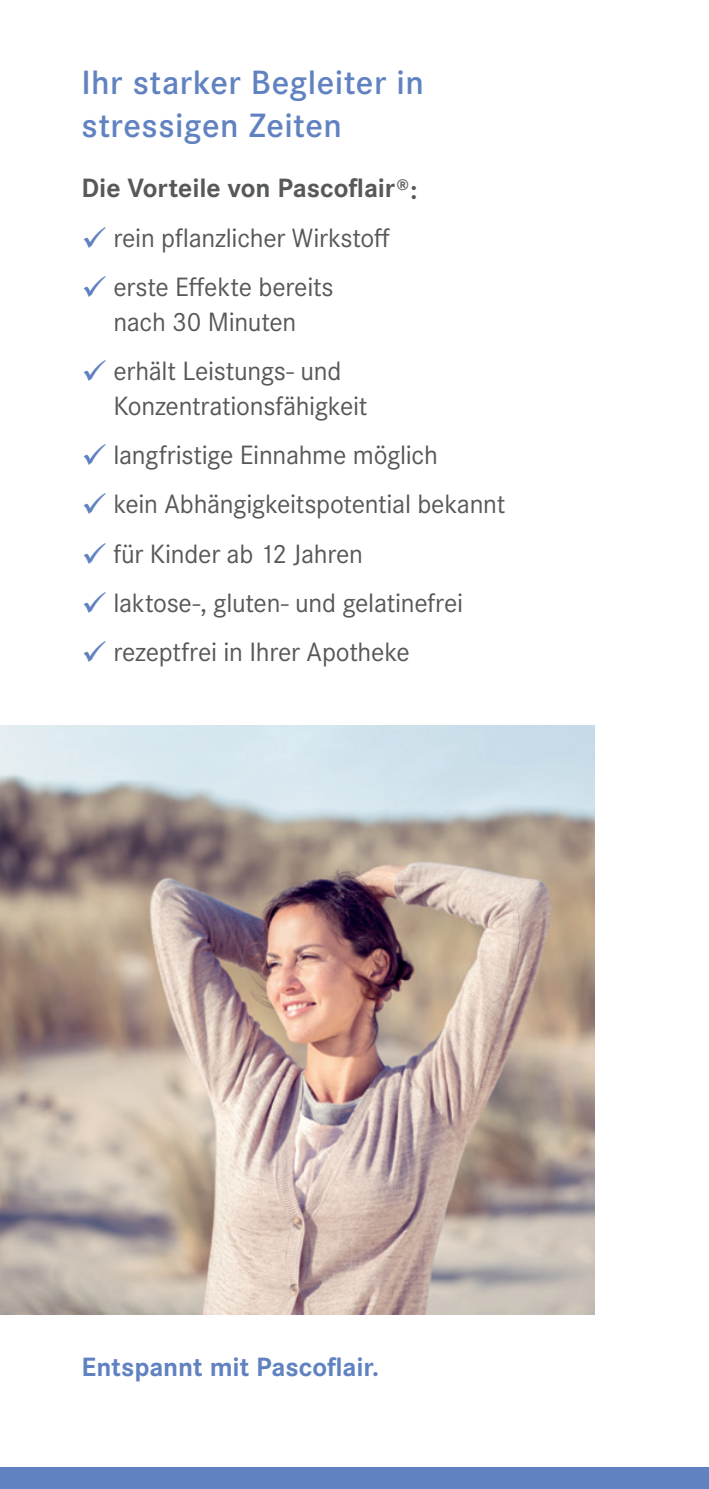
<style>
.page{position:relative;width:709px;height:1489px;background:#fff}
.page>*{position:absolute;margin:0;border:0;box-sizing:border-box;transform-origin:0 0}
.t1{font:600 35px/42.5px "Corporate S Pro";letter-spacing:.015em;color:#6182c1}
.t2{font:27.5px/35px "Corporate S Pro";letter-spacing:-.01em;color:#57585a;text-align:center}
.t3{font:700 27.5px "Corporate S Pro";letter-spacing:-.005em;color:#57585a}
.t4{font:700 27.5px "Corporate S Pro";letter-spacing:-.005em;color:#6182c1}
.s1{color:#6182c1}
</style>
<div class="page">
<img style="left:0;top:726px;width:594px;height:588px">
<div style="left:0;top:1467px;width:709px;height:21px;background:#6182c1"></div>
<p class="t1" style="left:81px;top:59px;width:344px">Ihr starker Begleiter in stressigen Zeiten</p>
<p class="t3" style="left:81px;top:166px;width:337px">Die Vorteile von Pascoflair<sup>®</sup>:</p>
<p class="t2" style="left:81px;top:218px;width:310px"><span class="s1">✓</span> rein pflanzlicher Wirkstoff</p>
<p class="t2" style="left:81px;top:267px;width:254px"><span class="s1">✓</span> erste Effekte bereits nach 30 Minuten</p>
<p class="t2" style="left:113px;top:351px;width:255px;text-align:left;text-indent:-32px"><span class="s1">✓</span> erhält Leistungs- und<br>Konzentrationsfähigkeit</p>
<p class="t2" style="left:81px;top:435px;width:358px"><span class="s1">✓</span> langfristige Einnahme möglich</p>
<p class="t2" style="left:81px;top:485px;width:425px"><span class="s1">✓</span> kein Abhängigkeitspotential bekannt</p>
<p class="t2" style="left:81px;top:534px;width:283px"><span class="s1">✓</span> für Kinder ab 12 Jahren</p>
<p class="t2" style="left:81px;top:583px;width:383px"><span class="s1">✓</span> laktose-, gluten- und gelatinefrei</p>
<p class="t2" style="left:81px;top:632px;width:330px"><span class="s1">✓</span> rezeptfrei in Ihrer Apotheke</p>
<p class="t4" style="left:81px;top:1344px;width:299px">Entspannt mit Pascoflair.</p>
</div>
